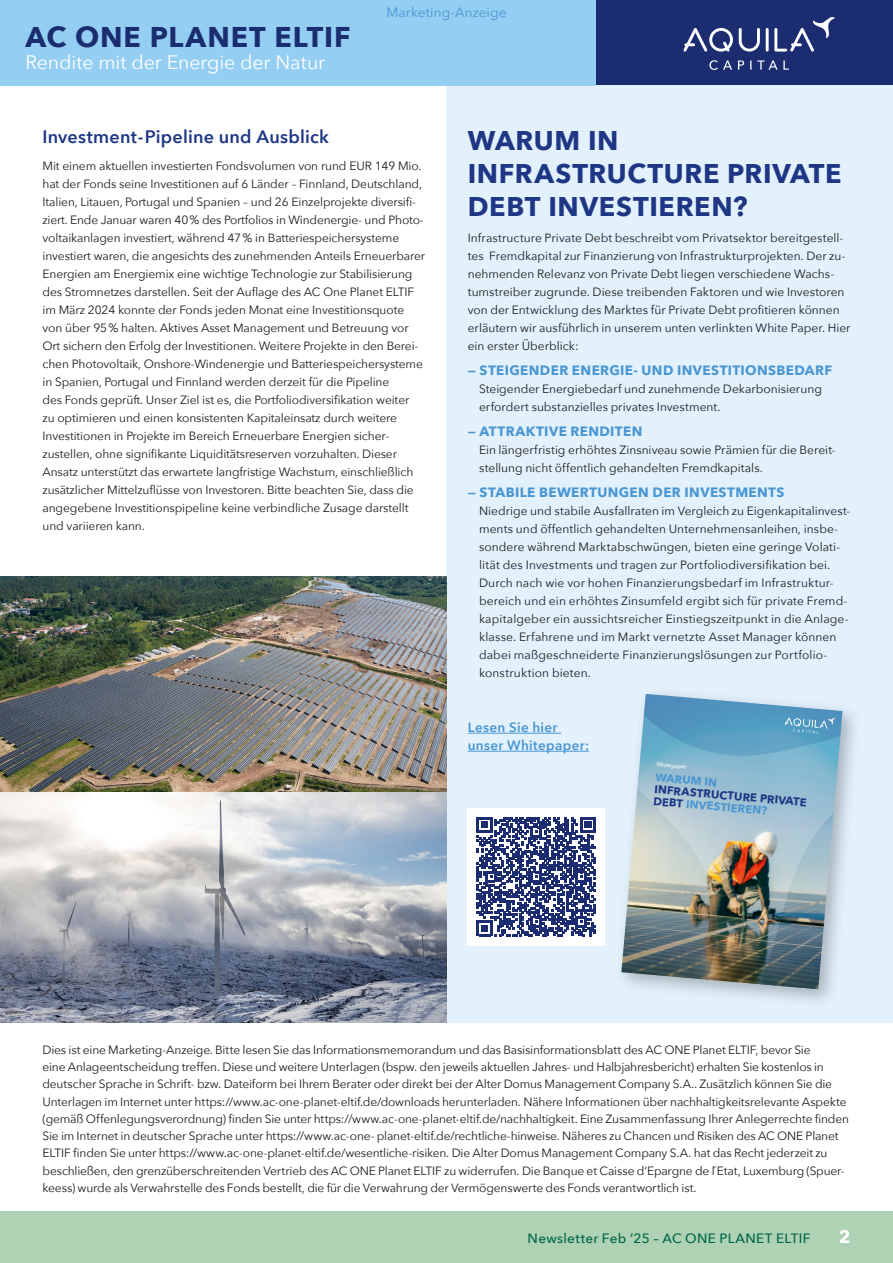
<style>
.page{position:relative;width:893px;height:1263px;background:#fff}
.page>*{position:absolute;margin:0;border:0;box-sizing:border-box;transform-origin:0 0}
.t1{font:700 28.5px "Avenir Next";letter-spacing:.035em;color:#1b2d70}
.t2{font:700 27px/33px "Avenir Next";letter-spacing:.025em;color:#1f3685}
.t3{font:19.5px "Avenir Next";letter-spacing:-.005em;color:#fff}
.t4{font:600 18px "Avenir Next";letter-spacing:.01em;color:#1f3685}
.t5{font:700 18px "Avenir Next";color:#fff}
.t6{font:700 13.5px "Avenir Next";letter-spacing:.03em;color:#4a96d2}
.t7{font:500 13.5px "Avenir Next";letter-spacing:.025em;color:#006647}
.t8{font:600 13.5px/18px "Avenir Next";letter-spacing:.025em;color:#4a96d2}
.t9{font:13.5px "Avenir Next";letter-spacing:.01em;color:#4a96d2}
.t10{font:12px/18px "Avenir Next";letter-spacing:-.01em;color:#1d1d1b}
.t11{font:12px/18px "Avenir Next";letter-spacing:.01em;color:#1d1d1b}
.t12{font:700 11.25px/12px "Avenir Next";color:#1f3685}
.t13{font:700 11.25px "Avenir Next";color:#4a96d2}
.t14{font:500 5.7px "Avenir Next";color:#fff}
.s1{color:#4a96d2}
</style>
<div class="page">
<div style="left:0;top:1212px;width:893px;height:51px;background:#aed2b3"></div>
<div style="left:595px;top:0;width:298px;height:85px;background:#1b2d70"></div>
<div style="left:446px;top:85px;width:447px;height:937px;background:#e2f1fc"></div>
<div style="left:0;top:0;width:595px;height:85px;background:#94cef2"></div>
<img style="left:0;top:791px;width:446px;height:231px">
<img style="left:0;top:577px;width:446px;height:214px">
<svg style="left:709px;top:60px;width:80px;height:10px"></svg>
<hr style="left:766px;top:28px;width:3px;height:24px;background:#fff">
<svg style="left:739px;top:28px;width:21px;height:24px"></svg>
<svg style="left:683px;top:28px;width:50px;height:24px"></svg>
<svg style="left:774px;top:17px;width:61px;height:35px"></svg>
<hr style="left:468px;top:733px;width:93px;height:1px;background:#4a96d2">
<hr style="left:468px;top:751px;width:121px;height:1px;background:#4a96d2">
<div style="left:468px;top:808px;width:137px;height:137px;background:#fff"></div>
<svg style="left:477px;top:817px;width:119px;height:119px"></svg>
<div style="left:614px;top:686px;width:248px;height:323px;background:#1d1d1b;opacity:.3"></div>
<img style="left:621px;top:694px;width:221px;height:295px">
<svg style="left:785px;top:717px;width:50px;height:17px"></svg>
<h1 class="t1" style="left:26px;top:12px;width:327px">AC ONE PLANET ELTIF</h1>
<h3 class="t3" style="left:26px;top:46px;width:301px">Rendite mit der Energie der Natur</h3>
<p class="t9" style="left:386px;top:1px;width:122px">Marketing-Anzeige</p>
<h3 class="t4" style="left:43px;top:122px;width:288px">Investment-Pipeline und Ausblick</h3>
<p class="t10" style="left:43px;top:156px;width:384px">Mit einem aktuellen investierten Fondsvolumen von rund EUR 149 Mio. hat der Fonds seine Investitionen auf 6 Länder – Finnland, Deutschland, Italien, Litauen, Portugal und Spanien – und 26 Einzelprojekte diversifi&shy;ziert. Ende Januar waren 40% des Portfolios in Windenergie- und Photo&shy;voltaikanlagen investiert, während 47% in Batteriespeichersysteme investiert waren, die angesichts des zunehmenden Anteils Erneuerbarer Energien am Energiemix eine wichtige Technologie zur Stabilisierung des Stromnetzes darstellen. Seit der Auflage des AC One Planet ELTIF im März 2024 konnte der Fonds jeden Monat eine Investitionsquote von über 95% halten. Aktives Asset Management und Betreuung vor Ort sichern den Erfolg der Investitionen. Weitere Projekte in den Berei&shy;chen Photovoltaik, Onshore-Windenergie und Batteriespeichersysteme in Spanien, Portugal und Finnland werden derzeit für die Pipeline<br>des Fonds geprüft. Unser Ziel ist es, die Portfoliodiversifikation weiter<br>zu optimieren und einen konsistenten Kapitaleinsatz durch weitere Investitionen in Projekte im Bereich Erneuerbare Energien sicher&shy;zustellen, ohne signifikante Liquiditätsreserven vorzuhalten. Dieser Ansatz unterstützt das erwartete langfristige Wachstum, einschließlich zusätzlicher Mittelzuflüsse von Investoren. Bitte beachten Sie, dass die angegebene Investitionspipeline keine verbindliche Zusage darstellt und variieren kann.</p>
<h2 class="t2" style="left:468px;top:124px;width:375px">WARUM IN<br>INFRASTRUCTURE PRIVATE<br>DEBT INVESTIEREN?</h2>
<p class="t10" style="left:468px;top:229px;width:384px">Infrastructure Private Debt beschreibt vom Privatsektor bereitgestell&shy;tes Fremdkapital zur Finanzierung von Infrastrukturprojekten. Der zu&shy;nehmenden Relevanz von Private Debt liegen verschiedene Wachs&shy;tumstreiber zugrunde. Diese treibenden Faktoren und wie Investoren von der Entwicklung des Marktes für Private Debt profitieren können erläutern wir ausführlich in unserem unten verlinkten White Paper. Hier ein erster Überblick:</p>
<p class="t6" style="left:468px;top:359px;width:366px">— STEIGENDER ENERGIE- UND INVESTITIONSBEDARF</p>
<p class="t10" style="left:479px;top:380px;width:344px">Steigender Energiebedarf und zunehmende Dekarbonisierung erfordert substanzielles privates Investment.</p>
<p class="t6" style="left:468px;top:420px;width:176px">— ATTRAKTIVE RENDITEN</p>
<p class="t10" style="left:479px;top:441px;width:358px">Ein längerfristig erhöhtes Zinsniveau sowie Prämien für die Bereit&shy;stellung nicht öffentlich gehandelten Fremdkapitals.</p>
<p class="t6" style="left:468px;top:481px;width:318px">— STABILE BEWERTUNGEN DER INVESTMENTS</p>
<p class="t11" style="left:479px;top:502px;width:372px">Niedrige und stabile Ausfallraten im Vergleich zu Eigenkapitalinvest&shy;ments und öffentlich gehandelten Unternehmensanleihen, insbe&shy;sondere während Marktabschwüngen, bieten eine geringe Volati&shy;lität des Investments und tragen zur Portfoliodiversifikation bei.<br>Durch nach wie vor hohen Finanzierungsbedarf im Infrastruktur&shy;bereich und ein erhöhtes Zinsumfeld ergibt sich für private Fremd&shy;kapitalgeber ein aussichtsreicher Einstiegszeitpunkt in die Anlage&shy;klasse. Erfahrene und im Markt vernetzte Asset Manager können dabei maßgeschneiderte Finanzierungslösungen zur Portfolio&shy;konstruktion bieten.</p>
<p class="t8" style="left:468px;top:718px;width:123px">Lesen Sie hier unser Whitepaper:</p>
<p class="t14" style="left:657px;top:759px;width:32px;rotate:5deg">Whitepaper</p>
<p class="t13" style="left:656px;top:767px;width:63px;rotate:5deg">WARUM IN</p>
<p class="t12" style="left:655px;top:783px;width:154px;rotate:5deg">INFRASTRUCTURE PRIVATE<br>DEBT <span class="s1">INVESTIEREN?</span></p>
<p class="t10" style="left:43px;top:1040px;width:808px;line-height:17.2px">Dies ist eine Marketing-Anzeige. Bitte lesen Sie das Informationsmemorandum und das Basisinformationsblatt des AC ONE Planet ELTIF, bevor Sie<br>eine Anlageentscheidung treffen. Diese und weitere Unterlagen (bspw. den jeweils aktuellen Jahres- und Halbjahresbericht) erhalten Sie kostenlos in deutscher Sprache in Schrift- bzw. Dateiform bei Ihrem Berater oder direkt bei der Alter Domus Management Company S.A.. Zusätzlich können Sie die Unterlagen im Internet unter https://www.ac-one-planet-eltif.de/downloads herunterladen. Nähere Informationen über nachhaltigkeitsrelevante Aspekte (gemäß Offenlegungsverordnung) finden Sie unter https://www.ac-one-planet-eltif.de/nachhaltigkeit. Eine Zusammenfassung Ihrer Anlegerrechte finden Sie im Internet in deutscher Sprache unter https://www.ac-one- planet-eltif.de/rechtliche-hinweise. Näheres zu Chancen und Risiken des AC ONE Planet ELTIF finden Sie unter https://www.ac-one-planet-eltif.de/wesentliche-risiken. Die Alter Domus Management Company S.A. hat das Recht jederzeit zu beschließen, den grenzüberschreitenden Vertrieb des AC ONE Planet ELTIF zu widerrufen. Die Banque et Caisse d‘Epargne de l ́Etat, Luxemburg (Spuer&shy;keess) wurde als Verwahrstelle des Fonds bestellt, die für die Verwahrung der Vermögenswerte des Fonds verantwortlich ist.</p>
<p class="t7" style="left:528px;top:1227px;width:285px">Newsletter Feb ’25 – AC ONE PLANET ELTIF</p>
<h3 class="t5" style="left:839px;top:1221px;width:13px">2</h3>
</div>
